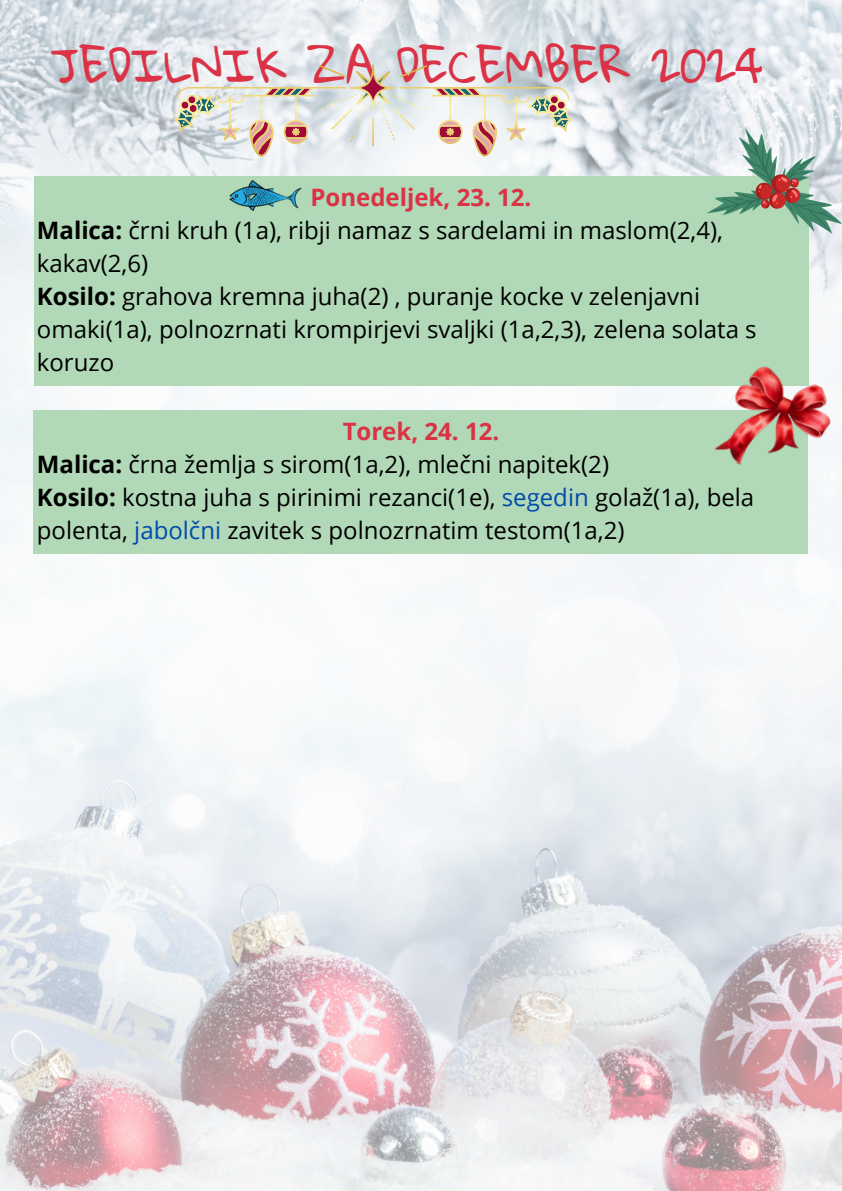
<style>
.page{position:relative;width:842px;height:1191px;background:#fff}
.page>*{position:absolute;margin:0;border:0;box-sizing:border-box;transform-origin:0 0}
.t1{font:45px "Gloria Hallelujah";color:#db3245}
.t2{font:24px/33px "Open Sans";color:#000}
.t3{font:700 24px "Open Sans";color:#db3245}
.s1{font-weight:700}
.s2{color:#004aad}
</style>
<div class="page">
<img style="left:0;top:0;width:842px;height:1190px">
<div style="left:34px;top:176px;width:774px;height:209px;background:#b1d8b7"></div>
<div style="left:34px;top:409px;width:774px;height:144px;background:#b1d8b7"></div>
<svg style="left:707px;top:128px;width:135px;height:105px"></svg>
<img style="left:707px;top:353px;width:135px;height:140px">
<svg style="left:174px;top:64px;width:398px;height:92px"></svg>
<img style="left:230px;top:181px;width:72px;height:29px">
<h1 class="t1" style="left:51px;top:41px;width:713px">JEDILNIK ZA DECEMBER 2024</h1>
<p class="t3" style="left:311px;top:181px;width:222px">Ponedeljek, 23. 12.</p>
<p class="t2" style="left:37px;top:213px;width:688px"><span class="s1">Malica:</span> črni kruh (1a), ribji namaz s sardelami in maslom(2,4), kakav(2,6)</p>
<p class="t2" style="left:37px;top:279px;width:721px"><span class="s1">Kosilo:</span> grahova kremna juha(2) , puranje kocke v zelenjavni omaki(1a), polnozrnati krompirjevi svaljki (1a,2,3), zelena solata s koruzo</p>
<p class="t3" style="left:343px;top:414px;width:158px">Torek, 24. 12.</p>
<p class="t2" style="left:37px;top:447px;width:574px"><span class="s1">Malica:</span> črna žemlja s sirom(1a,2), mlečni napitek(2)</p>
<p class="t2" style="left:37px;top:480px;width:719px"><span class="s1">Kosilo:</span> kostna juha s pirinimi rezanci(1e), <span class="s2">segedin</span> golaž(1a), bela polenta, <span class="s2">jabolčni</span> zavitek s polnozrnatim testom(1a,2)</p>
</div>
